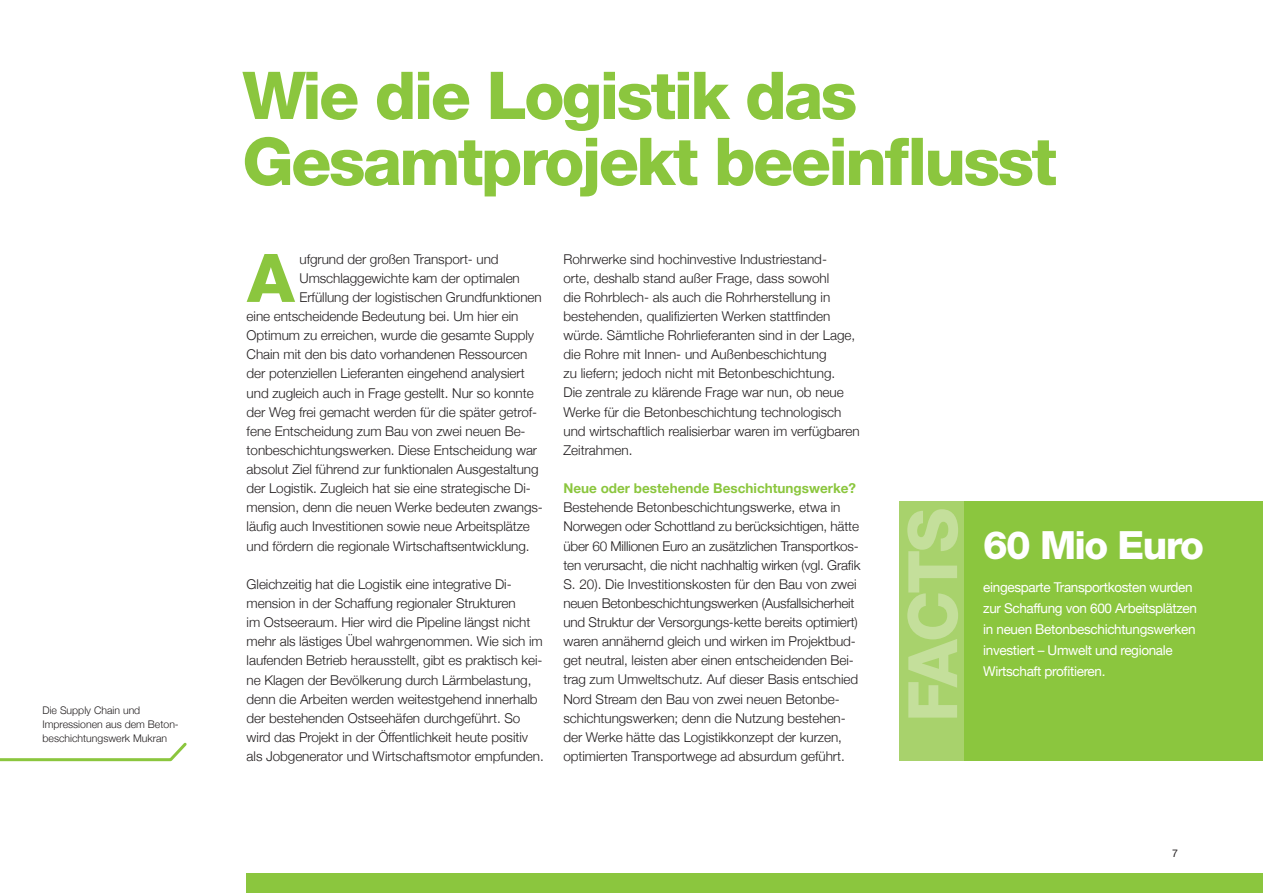
<style>
.page{position:relative;width:1263px;height:893px;background:#fff}
.page>*{position:absolute;margin:0;border:0;box-sizing:border-box;transform-origin:0 0}
.t1{font:800 67.05px "Helvetica Neue";color:#8bc63e}
.t2{font:800 66px/66px "Helvetica Neue";letter-spacing:-.04em;color:#8bc63e}
.t3{font:800 39px "Helvetica Neue";letter-spacing:-.04em;color:#fff}
.t4{font:300 13.5px/19.2px "Helvetica Neue";letter-spacing:-.005em;color:#231f20}
.t5{font:13.5px/21px "Helvetica Neue";letter-spacing:-.025em;color:#fff}
.t6{font:700 13.5px "Helvetica Neue";color:#8bc63e}
.t7{font:300 10.5px/14.2px "Helvetica Neue";color:#231f20}
.t8{font:10.5px "Helvetica Neue";color:#231f20}
</style>
<div class="page">
<div style="left:247px;top:874px;width:1016px;height:19px;background:#8bc63e"></div>
<svg style="left:0;top:742px;width:187px;height:20px"></svg>
<div style="left:899px;top:502px;width:364px;height:259px;background:#8bc63e"></div>
<div style="left:899px;top:502px;width:65px;height:259px;background:#a8d26c"></div>
<svg style="left:907px;top:509px;width:51px;height:209px"></svg>
<p class="t7" style="left:43px;top:702px;width:138px">Die Supply Chain und<br>Impressionen aus dem Beton&shy;beschichtungswerk Mukran</p>
<h2 class="t2" style="left:242px;top:62px;width:816px">Wie die Logistik das<br>Gesamtprojekt beeinflusst</h2>
<h1 class="t1" style="left:247px;top:238px;width:50px">A</h1>
<p class="t4" style="left:299px;top:249px;width:201px">ufgrund der großen Transport- und</p>
<p class="t4" style="left:299px;top:268px;width:222px">Umschlaggewichte kam der optimalen</p>
<p class="t4" style="left:299px;top:287px;width:244px">Erfüllung der logistischen Grundfunktionen</p>
<p class="t4" style="left:247px;top:306px;width:273px">eine entscheidende Bedeutung bei. Um hier ein</p>
<p class="t4" style="left:247px;top:325px;width:289px">Optimum zu erreichen, wurde die gesamte Supply</p>
<p class="t4" style="left:247px;top:345px;width:282px">Chain mit den bis dato vorhandenen Ressourcen</p>
<p class="t4" style="left:247px;top:364px;width:280px">der potenziellen Lieferanten eingehend analysiert</p>
<p class="t4" style="left:247px;top:383px;width:289px">und zugleich auch in Frage gestellt. Nur so konnte</p>
<p class="t4" style="left:247px;top:402px;width:292px">der Weg frei gemacht werden für die später getrof-</p>
<p class="t4" style="left:247px;top:421px;width:280px">fene Entscheidung zum Bau von zwei neuen Be-</p>
<p class="t4" style="left:247px;top:440px;width:292px">tonbeschichtungswerken. Diese Entscheidung war</p>
<p class="t4" style="left:247px;top:459px;width:293px">absolut Ziel führend zur funktionalen Ausgestaltung</p>
<p class="t4" style="left:247px;top:478px;width:286px">der Logistik. Zugleich hat sie eine strategische Di-</p>
<p class="t4" style="left:247px;top:498px;width:298px">mension, denn die neuen Werke bedeuten zwangs-</p>
<p class="t4" style="left:247px;top:517px;width:285px">läufig auch Investitionen sowie neue Arbeitsplätze</p>
<p class="t4" style="left:247px;top:536px;width:284px">und fördern die regionale Wirtschaftsentwicklung.</p>
<p class="t4" style="left:247px;top:574px;width:299px">Gleichzeitig hat die Logistik eine integrative Di&shy;mension in der Schaffung regionaler Strukturen<br>im Ostseeraum. Hier wird die Pipeline längst nicht mehr als lästiges Übel wahrgenommen. Wie sich im laufenden Betrieb herausstellt, gibt es praktisch kei&shy;ne Klagen der Bevölkerung durch Lärmbelastung, denn die Arbeiten werden weitestgehend innerhalb der bestehenden Ostseehäfen durchgeführt. So wird das Projekt in der Öffentlichkeit heute positiv als Jobgenerator und Wirtschaftsmotor empfunden.</p>
<p class="t4" style="left:563px;top:249px;width:298px">Rohrwerke sind hochinvestive Industriestand-<br>orte, deshalb stand außer Frage, dass sowohl<br>die Rohrblech- als auch die Rohrherstellung in bestehenden, qualifizierten Werken stattfinden würde. Sämtliche Rohrlieferanten sind in der Lage, die Rohre mit Innen- und Außenbeschichtung<br>zu liefern; jedoch nicht mit Betonbeschichtung.<br>Die zentrale zu klärende Frage war nun, ob neue Werke für die Betonbeschichtung technologisch und wirtschaftlich realisierbar waren im verfügbaren Zeitrahmen.</p>
<p class="t6" style="left:563px;top:480px;width:294px">Neue oder bestehende Beschichtungswerke?</p>
<p class="t4" style="left:563px;top:498px;width:298px">Bestehende Betonbeschichtungswerke, etwa in Norwegen oder Schottland zu berücksichtigen, hätte über 60 Millionen Euro an zusätzlichen Transportkos&shy;ten verursacht, die nicht nachhaltig wirken (vgl. Grafik S. 20). Die Investitionskosten für den Bau von zwei neuen Betonbeschichtungswerken (Ausfallsicherheit und Struktur der Versorgungs-kette bereits optimiert) waren annähernd gleich und wirken im Projektbud&shy;get neutral, leisten aber einen entscheidenden Bei&shy;trag zum Umweltschutz. Auf dieser Basis entschied Nord Stream den Bau von zwei neuen Betonbe&shy;schichtungswerken; denn die Nutzung bestehen&shy;der Werke hätte das Logistikkonzept der kurzen, optimierten Transportwege ad absurdum geführt.</p>
<h3 class="t3" style="left:983px;top:522px;width:222px">60 Mio Euro</h3>
<p class="t5" style="left:983px;top:577px;width:215px">eingesparte Transportkosten wurden zur Schaffung von 600 Arbeitsplätzen in neuen Betonbeschichtungswerken investiert – Umwelt und regionale Wirtschaft profitieren.</p>
<p class="t8" style="left:1172px;top:847px;width:7px">7</p>
</div>
